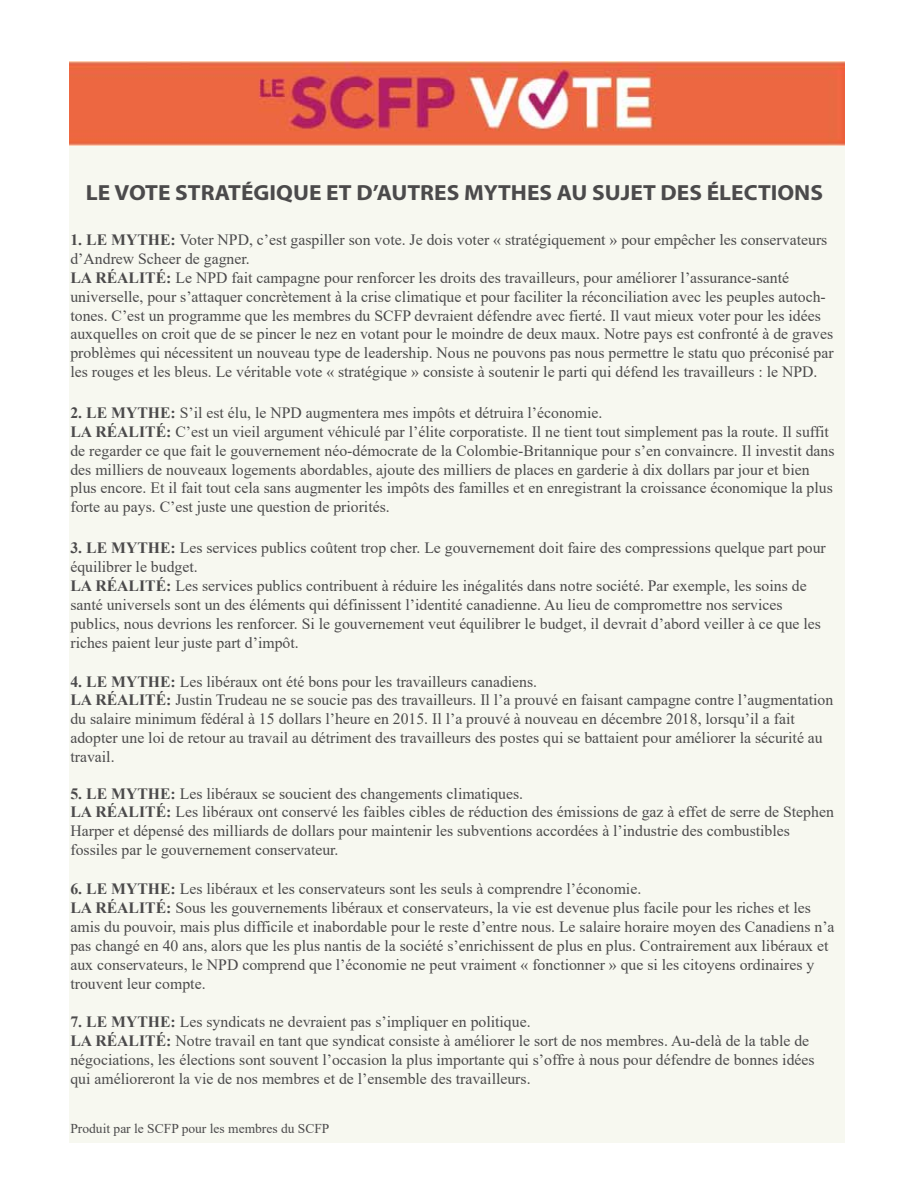
<style>
.page{position:relative;width:918px;height:1188px;background:#fff}
.page>*{position:absolute;margin:0;border:0;box-sizing:border-box;transform-origin:0 0}
.t1{font:700 21.9px "Myriad Pro";color:#4b4a4b;scale:1.07 1}
.t2{font:15.75px/18.9px "Times New Roman";color:#4b4a4b}
.t3{font:13.5px "Times New Roman";color:#4b4a4b}
.s1{font-weight:700}
</style>
<div class="page">
<div style="left:69px;top:146px;width:776px;height:997px;background:#f7f8f0"></div>
<img style="left:69px;top:62px;width:776px;height:84px">
<h1 class="t1" style="left:86px;top:178px;width:690px">LE VOTE STRATÉGIQUE ET D’AUTRES MYTHES AU SUJET DES ÉLECTIONS</h1>
<p class="t2" style="left:70px;top:230px;width:765px"><span class="s1">1. LE MYTHE:</span> Voter NPD, c’est gaspiller son vote. Je dois voter « stratégiquement » pour empêcher les conservateurs d’Andrew Scheer de gagner.<br><span class="s1">LA RÉALITÉ:</span> Le NPD fait campagne pour renforcer les droits des travailleurs, pour améliorer l’assurance-santé universelle, pour s’attaquer concrètement à la crise climatique et pour faciliter la réconciliation avec les peuples autoch&shy;tones. C’est un programme que les membres du SCFP devraient défendre avec fierté. Il vaut mieux voter pour les idées auxquelles on croit que de se pincer le nez en votant pour le moindre de deux maux. Notre pays est confronté à de graves problèmes qui nécessitent un nouveau type de leadership. Nous ne pouvons pas nous permettre le statu quo préconisé par les rouges et les bleus. Le véritable vote « stratégique » consiste à soutenir le parti qui défend les travailleurs : le NPD.</p>
<p class="t2" style="left:70px;top:403px;width:766px"><span class="s1">2. LE MYTHE:</span> S’il est élu, le NPD augmentera mes impôts et détruira l’économie.<br><span class="s1">LA RÉALITÉ:</span> C’est un vieil argument véhiculé par l’élite corporatiste. Il ne tient tout simplement pas la route. Il suffit de regarder ce que fait le gouvernement néo-démocrate de la Colombie-Britannique pour s’en convaincre. Il investit dans des milliers de nouveaux logements abordables, ajoute des milliers de places en garderie à dix dollars par jour et bien plus encore. Et il fait tout cela sans augmenter les impôts des familles et en enregistrant la croissance économique la plus forte au pays. C’est juste une question de priorités.</p>
<p class="t2" style="left:70px;top:538px;width:757px"><span class="s1">3. LE MYTHE:</span> Les services publics coûtent trop cher. Le gouvernement doit faire des compressions quelque part pour équilibrer le budget.<br><span class="s1">LA RÉALITÉ:</span> Les services publics contribuent à réduire les inégalités dans notre société. Par exemple, les soins de santé universels sont un des éléments qui définissent l’identité canadienne. Au lieu de compromettre nos services publics, nous devrions les renforcer. Si le gouvernement veut équilibrer le budget, il devrait d’abord veiller à ce que les riches paient leur juste part d’impôt.</p>
<p class="t2" style="left:70px;top:671px;width:764px"><span class="s1">4. LE MYTHE:</span> Les libéraux ont été bons pour les travailleurs canadiens.<br><span class="s1">LA RÉALITÉ:</span> Justin Trudeau ne se soucie pas des travailleurs. Il l’a prouvé en faisant campagne contre l’augmentation du salaire minimum fédéral à 15 dollars l’heure en 2015. Il l’a prouvé à nouveau en décembre 2018, lorsqu’il a fait adopter une loi de retour au travail au détriment des travailleurs des postes qui se battaient pour améliorer la sécurité au travail.</p>
<p class="t2" style="left:70px;top:783px;width:765px"><span class="s1">5. LE MYTHE:</span> Les libéraux se soucient des changements climatiques.<br><span class="s1">LA RÉALITÉ:</span> Les libéraux ont conservé les faibles cibles de réduction des émissions de gaz à effet de serre de Stephen Harper et dépensé des milliards de dollars pour maintenir les subventions accordées à l’industrie des combustibles fossiles par le gouvernement conservateur.</p>
<p class="t2" style="left:70px;top:879px;width:766px"><span class="s1">6. LE MYTHE:</span> Les libéraux et les conservateurs sont les seuls à comprendre l’économie.<br><span class="s1">LA RÉALITÉ:</span> Sous les gouvernements libéraux et conservateurs, la vie est devenue plus facile pour les riches et les amis du pouvoir, mais plus difficile et inabordable pour le reste d’entre nous. Le salaire horaire moyen des Canadiens n’a pas changé en 40 ans, alors que les plus nantis de la société s’enrichissent de plus en plus. Contrairement aux libéraux et aux conservateurs, le NPD comprend que l’économie ne peut vraiment « fonctionner » que si les citoyens ordinaires y trouvent leur compte.</p>
<p class="t2" style="left:70px;top:1012px;width:746px"><span class="s1">7. LE MYTHE:</span> Les syndicats ne devraient pas s’impliquer en politique.<br><span class="s1">LA RÉALITÉ:</span> Notre travail en tant que syndicat consiste à améliorer le sort de nos membres. Au-delà de la table de négociations, les élections sont souvent l’occasion la plus importante qui s’offre à nous pour défendre de bonnes idées qui amélioreront la vie de nos membres et de l’ensemble des travailleurs.</p>
<p class="t3" style="left:70px;top:1119px;width:261px">Produit par le SCFP pour les membres du SCFP</p>
</div>
